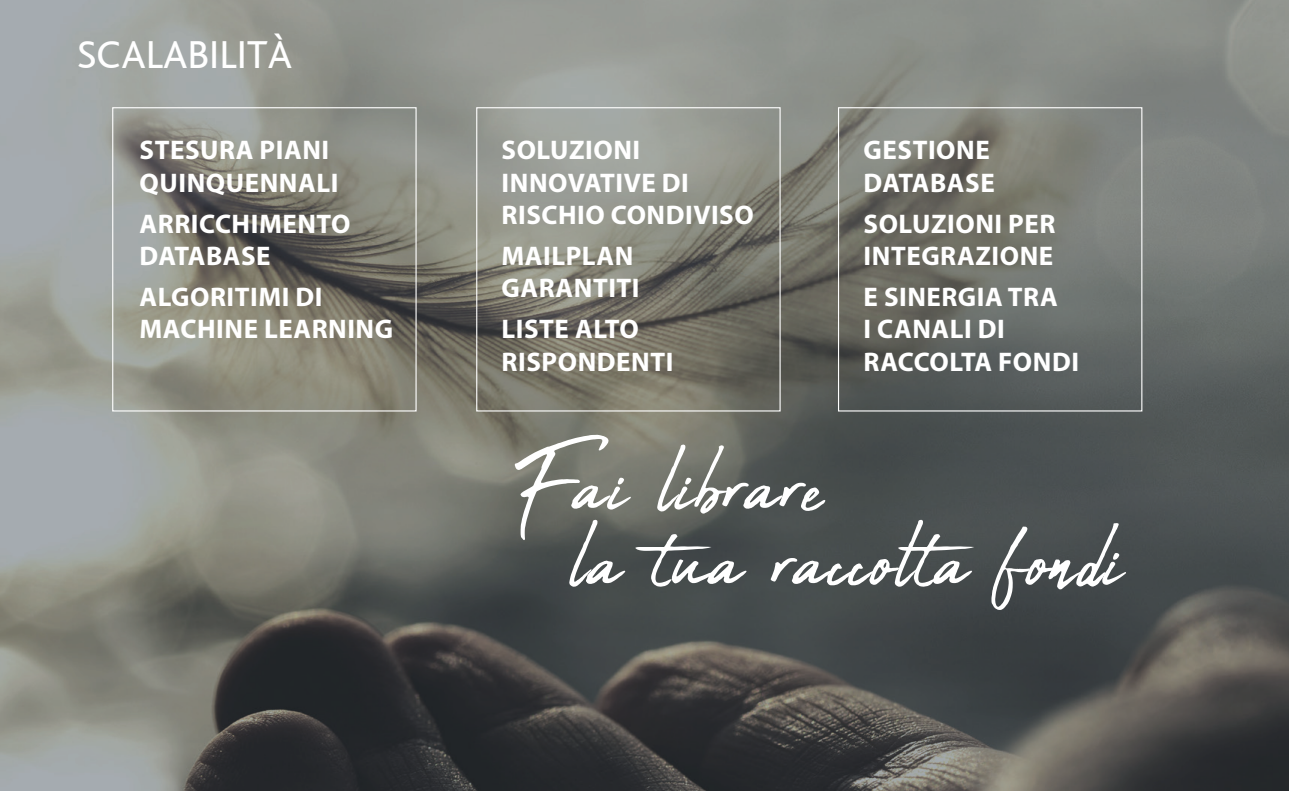
<style>
.page{position:relative;width:1289px;height:791px;background:#fff}
.page>*{position:absolute;margin:0;border:0;box-sizing:border-box;transform-origin:0 0}
.t1{font:120.3px "Abuget";letter-spacing:.02em;color:#fff}
.t2{font:40.8px "Bliss";color:#fff}
.t3{font:700 27px/32.4px "Myriad Pro";letter-spacing:.02em;color:#fff}
</style>
<div class="page">
<img style="left:0;top:0;width:1288px;height:791px">
<div style="left:112px;top:107px;width:304px;height:304px;border:1px solid #fff"></div>
<div style="left:476px;top:107px;width:304px;height:304px;border:1px solid #fff"></div>
<div style="left:838px;top:107px;width:304px;height:304px;border:1px solid #fff"></div>
<h2 class="t2" style="left:77px;top:33px;width:217px">SCALABILITÀ</h2>
<p class="t3" style="left:140px;top:133px;width:200px">STESURA PIANI<br>QUINQUENNALI</p>
<p class="t3" style="left:140px;top:206px;width:212px">ARRICCHIMENTO<br>DATABASE</p>
<p class="t3" style="left:140px;top:280px;width:255px">ALGORITIMI DI<br>MACHINE LEARNING</p>
<p class="t3" style="left:501px;top:133px;width:254px">SOLUZIONI<br>INNOVATIVE DI<br>RISCHIO CONDIVISO</p>
<p class="t3" style="left:501px;top:239px;width:140px">MAILPLAN<br>GARANTITI</p>
<p class="t3" style="left:501px;top:312px;width:173px">LISTE ALTO<br>RISPONDENTI</p>
<p class="t3" style="left:863px;top:133px;width:133px">GESTIONE<br>DATABASE</p>
<p class="t3" style="left:863px;top:206px;width:193px">SOLUZIONI PER<br>INTEGRAZIONE</p>
<p class="t3" style="left:863px;top:280px;width:217px">E SINERGIA TRA<br>I CANALI DI<br>RACCOLTA FONDI</p>
<h1 class="t1" style="left:517px;top:418px;width:309px">Fai librare</h1>
<h1 class="t1" style="left:571px;top:493px;width:554px">la tua raccolta fondi</h1>
</div>
